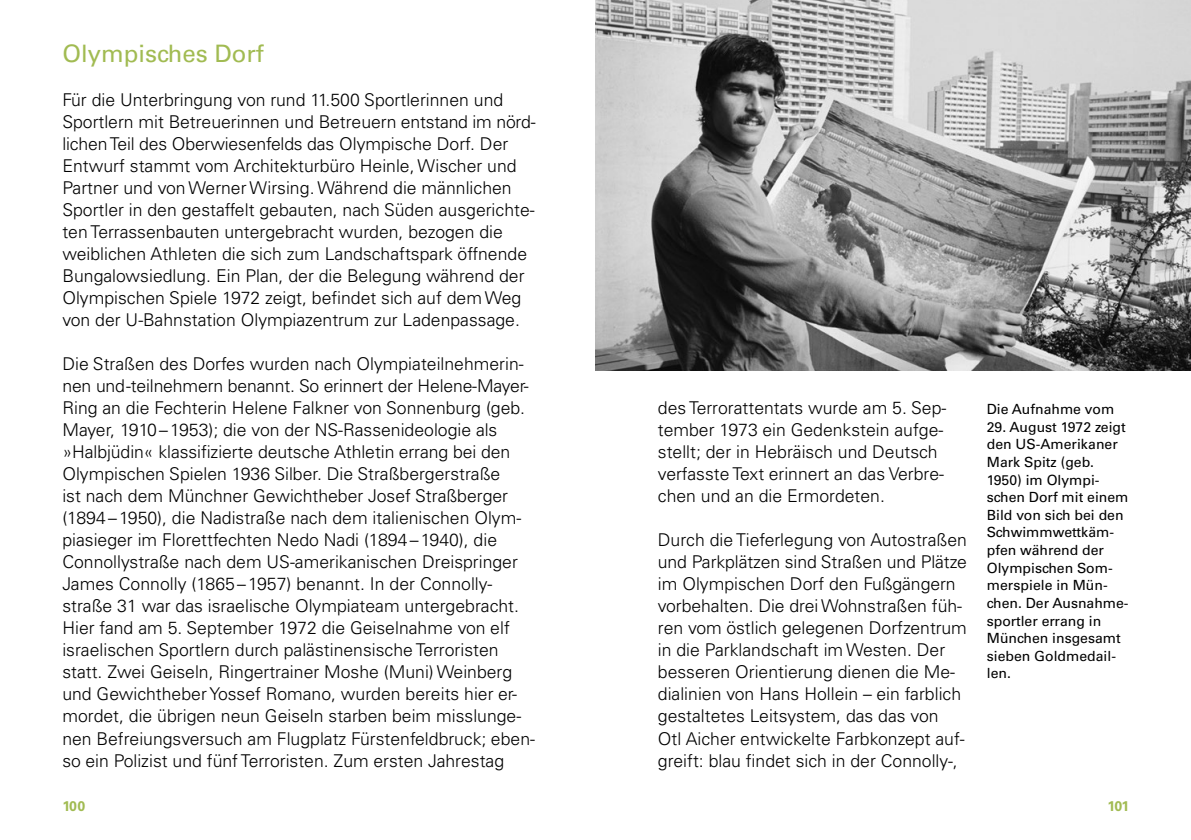
<style>
.page{position:relative;width:1191px;height:840px;background:#fff}
.page>*{position:absolute;margin:0;border:0;box-sizing:border-box;transform-origin:0 0}
.t1{font:24px "Univers LT Pro 55 Roman";color:#a1bb52}
.t2{font:300 17.6px/22px "Univers LT Pro 45";color:#000}
.t3{font:14px/17.6px "Univers LT Pro 55 Roman";color:#000}
.t4{font:700 14px "Univers LT Pro 65";letter-spacing:-.055em;color:#a1bb52}
</style>
<div class="page">
<img style="left:595px;top:0;width:596px;height:370px">
<h1 class="t1" style="left:62px;top:37px;width:203px">Olympisches Dorf</h1>
<p class="t2" style="left:62px;top:88px;width:475px">Für die Unterbringung von rund 11.500 Sportlerinnen und Sportlern mit Betreuerinnen und Betreuern entstand im nörd&shy;lichen Teil des Oberwiesenfelds das Olympische Dorf. Der Entwurf stammt vom Architekturbüro Heinle, Wischer und Partner und von Werner Wirsing. Während die männlichen Sportler in den gestaffelt gebauten, nach Süden ausgerichte&shy;ten Terrassenbauten untergebracht wurden, bezogen die weiblichen Athleten die sich zum Landschaftspark öffnende Bungalowsiedlung. Ein Plan, der die Belegung während der Olympischen Spiele 1972 zeigt, befindet sich auf dem Weg von der U-Bahnstation Olympiazentrum zur Ladenpassage.</p>
<p class="t2" style="left:62px;top:352px;width:474px">Die Straßen des Dorfes wurden nach Olympiateilnehmerin&shy;nen und -teilnehmern benannt. So erinnert der Helene-Mayer-Ring an die Fechterin Helene Falkner von Sonnenburg (geb.<br>Mayer, 1910–1953); die von der NS-Rassenideologie als »Halbjüdin« klassifizierte deutsche Athletin errang bei den Olympischen Spielen 1936 Silber. Die Straßbergerstraße<br>ist nach dem Münchner Gewichtheber Josef Straßberger (1894–1950), die Nadistraße nach dem italienischen Olym&shy;piasieger im Florettfechten Nedo Nadi (1894–1940), die Connollystraße nach dem US-amerikanischen Dreispringer James Connolly (1865–1957) benannt. In der Connolly&shy;straße 31 war das israelische Olympiateam untergebracht.<br>Hier fand am 5. September 1972 die Geiselnahme von elf israelischen Sportlern durch palästinensische Terroristen statt. Zwei Geiseln, Ringertrainer Moshe (Muni) Weinberg und Gewichtheber Yossef Romano, wurden bereits hier er&shy;mordet, die übrigen neun Geiseln starben beim misslunge&shy;nen Befreiungsversuch am Flugplatz Fürstenfeldbruck; eben&shy;so ein Polizist und fünf Terroristen. Zum ersten Jahrestag</p>
<p class="t2" style="left:658px;top:396px;width:290px">des Terrorattentats wurde am 5. Sep&shy;tember 1973 ein Gedenkstein aufge&shy;stellt; der in Hebräisch und Deutsch verfasste Text erinnert an das Verbre&shy;chen und an die Ermordeten.</p>
<p class="t2" style="left:658px;top:528px;width:310px">Durch die Tieferlegung von Autostraßen und Parkplätzen sind Straßen und Plätze im Olympischen Dorf den Fußgängern vorbehalten. Die drei Wohnstraßen füh&shy;ren vom östlich gelegenen Dorfzentrum in die Parklandschaft im Westen. Der besseren Orientierung dienen die Me&shy;dialinien von Hans Hollein – ein farblich gestaltetes Leitsystem, das das von<br>Otl Aicher entwickelte Farbkonzept auf&shy;greift: blau findet sich in der Connolly-,</p>
<p class="t3" style="left:986px;top:399px;width:129px">Die Aufnahme vom</p>
<p class="t3" style="left:986px;top:417px;width:143px">29. August 1972 zeigt den US-Amerikaner<br>Mark Spitz (geb.<br>1950) im Olympi&shy;schen Dorf mit einem<br>Bild von sich bei den<br>Schwimmwettkäm&shy;pfen während der<br>Olympischen Som&shy;merspiele in Mün&shy;chen. Der Ausnahme&shy;sportler errang in<br>München insgesamt sieben Goldmedail&shy;len.</p>
<p class="t4" style="left:62px;top:795px;width:24px">100</p>
<p class="t4" style="left:1107px;top:795px;width:23px">101</p>
</div>
